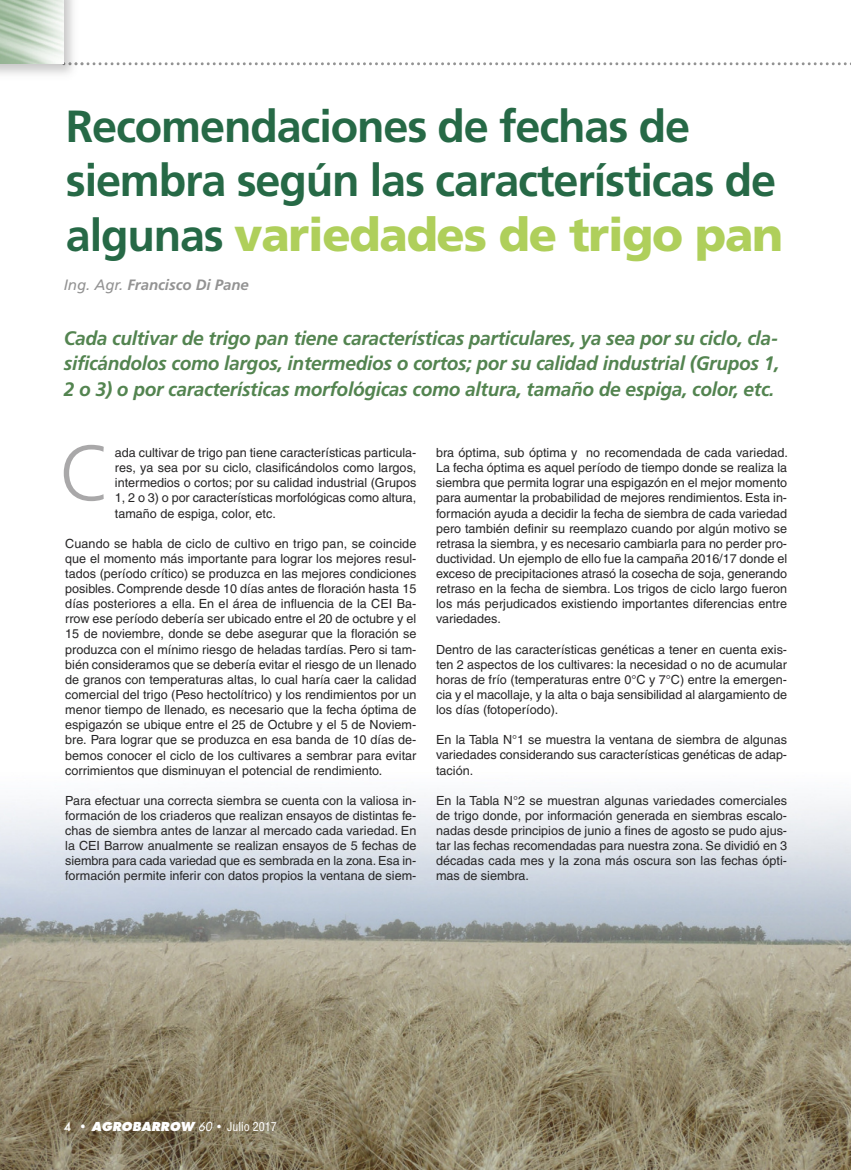
<style>
.page{position:relative;width:851px;height:1170px;background:#fff}
.page>*{position:absolute;margin:0;border:0;box-sizing:border-box;transform-origin:0 0}
.t1{font:300 78px "Frutiger";color:#a9a8a9}
.t2{font:900 46.5px "Frutiger";letter-spacing:-.025em;color:#afcf5b}
.t3{font:700 45px/54px "Frutiger";letter-spacing:-.025em;color:#266946}
.t4{font:italic 700 19.5px/25.5px "Frutiger";letter-spacing:-.015em;color:#538450;text-align:justify}
.t5{font:italic 700 15px "Frutiger";color:#939393}
.t6{font:12.6px/15.1px "Helvetica";color:#272627;text-align:justify}
.t7{font:italic 800 12px "Futura";letter-spacing:.005em;color:#fff}
.s1{font-weight:700;font-size:45px;color:#266946}
.s2{font-weight:400}
.s3{font-weight:500;font-style:normal}
.s4{font-family:"Helvetica";font-weight:400;font-style:normal;font-stretch:condensed}
</style>
<div class="page">
<img style="left:0;top:1029px;width:850px;height:140px">
<img style="left:0;top:799px;width:850px;height:230px">
<svg style="left:62px;top:62px;width:788px;height:3px"></svg>
<img style="left:0;top:0;width:64px;height:64px">
<h3 class="t3" style="left:66px;top:102px;width:711px">Recomendaciones de fechas de siembra según las características de</h3>
<h2 class="t2" style="left:66px;top:216px;width:719px"><span class="s1">algunas</span> variedades de trigo pan</h2>
<p class="t5" style="left:64px;top:279px;width:187px"><span class="s2">Ing. Agr.</span> Francisco Di Pane</p>
<p class="t4" style="left:64px;top:326px;width:717px">Cada cultivar de trigo pan tiene características particulares, ya sea por su ciclo, cla&shy;sificándolos como largos, intermedios o cortos; por su calidad industrial (Grupos 1, 2 o 3) o por características morfológicas como altura, tamaño de espiga, color, etc.</p>
<h1 class="t1" style="left:59px;top:441px;width:54px">C</h1>
<p class="t6" style="left:115px;top:446px;width:303px">ada cultivar de trigo pan tiene características particula&shy;res, ya sea por su ciclo, clasificándolos como largos, intermedios o cortos; por su calidad industrial (Grupos 1, 2 o 3) o por características morfológicas como altura, tamaño de espiga, color, etc.</p>
<p class="t6" style="left:65px;top:537px;width:352px">Cuando se habla de ciclo de cultivo en trigo pan, se coincide que el momento más importante para lograr los mejores resul&shy;tados (período crítico) se produzca en las mejores condiciones posibles. Comprende desde 10 días antes de floración hasta 15 días posteriores a ella. En el área de influencia de la CEI Ba&shy;rrow ese período debería ser ubicado entre el 20 de octubre y el 15 de noviembre, donde se debe asegurar que la floración se produzca con el mínimo riesgo de heladas tardías. Pero si tam&shy;bién consideramos que se debería evitar el riesgo de un llenado de granos con temperaturas altas, lo cual haría caer la calidad comercial del trigo (Peso hectolítrico) y los rendimientos por un menor tiempo de llenado, es necesario que la fecha óptima de espigazón se ubique entre el 25 de Octubre y el 5 de Noviem&shy;bre. Para lograr que se produzca en esa banda de 10 días de&shy;bemos conocer el ciclo de los cultivares a sembrar para evitar corrimientos que disminuyan el potencial de rendimiento.</p>
<p class="t6" style="left:65px;top:794px;width:352px">Para efectuar una correcta siembra se cuenta con la valiosa in&shy;formación de los criaderos que realizan ensayos de distintas fe&shy;chas de siembra antes de lanzar al mercado cada variedad. En la CEI Barrow anualmente se realizan ensayos de 5 fechas de siembra para cada variedad que es sembrada en la zona. Esa in&shy;formación permite inferir con datos propios la ventana de siem-</p>
<p class="t6" style="left:436px;top:446px;width:353px">bra óptima, sub óptima y no recomendada de cada variedad.<br>La fecha óptima es aquel período de tiempo donde se realiza la siembra que permita lograr una espigazón en el mejor momento para aumentar la probabilidad de mejores rendimientos. Esta in&shy;formación ayuda a decidir la fecha de siembra de cada variedad pero también definir su reemplazo cuando por algún motivo se retrasa la siembra, y es necesario cambiarla para no perder pro&shy;ductividad. Un ejemplo de ello fue la campaña 2016/17 donde el exceso de precipitaciones atrasó la cosecha de soja, generando retraso en la fecha de siembra. Los trigos de ciclo largo fueron los más perjudicados existiendo importantes diferencias entre variedades.</p>
<p class="t6" style="left:436px;top:642px;width:352px">Dentro de las características genéticas a tener en cuenta exis&shy;ten 2 aspectos de los cultivares: la necesidad o no de acumular horas de frío (temperaturas entre 0°C y 7°C) entre la emergen&shy;cia y el macollaje, y la alta o baja sensibilidad al alargamiento de los días (fotoperíodo).</p>
<p class="t6" style="left:436px;top:733px;width:352px">En la Tabla N°1 se muestra la ventana de siembra de algunas variedades considerando sus características genéticas de adap&shy;tación.</p>
<p class="t6" style="left:436px;top:793px;width:352px">En la Tabla N°2 se muestran algunas variedades comerciales de trigo donde, por información generada en siembras escalo&shy;nadas desde principios de junio a fines de agosto se pudo ajus&shy;tar las fechas recomendadas para nuestra zona. Se dividió en 3 décadas cada mes y la zona más oscura son las fechas ópti&shy;mas de siembra.</p>
<p class="t7" style="left:64px;top:1121px;width:214px"><span class="s3">4 •</span> AGROBARROW <span class="s2">60</span> <span class="s4">• Julio 2017</span></p>
</div>
